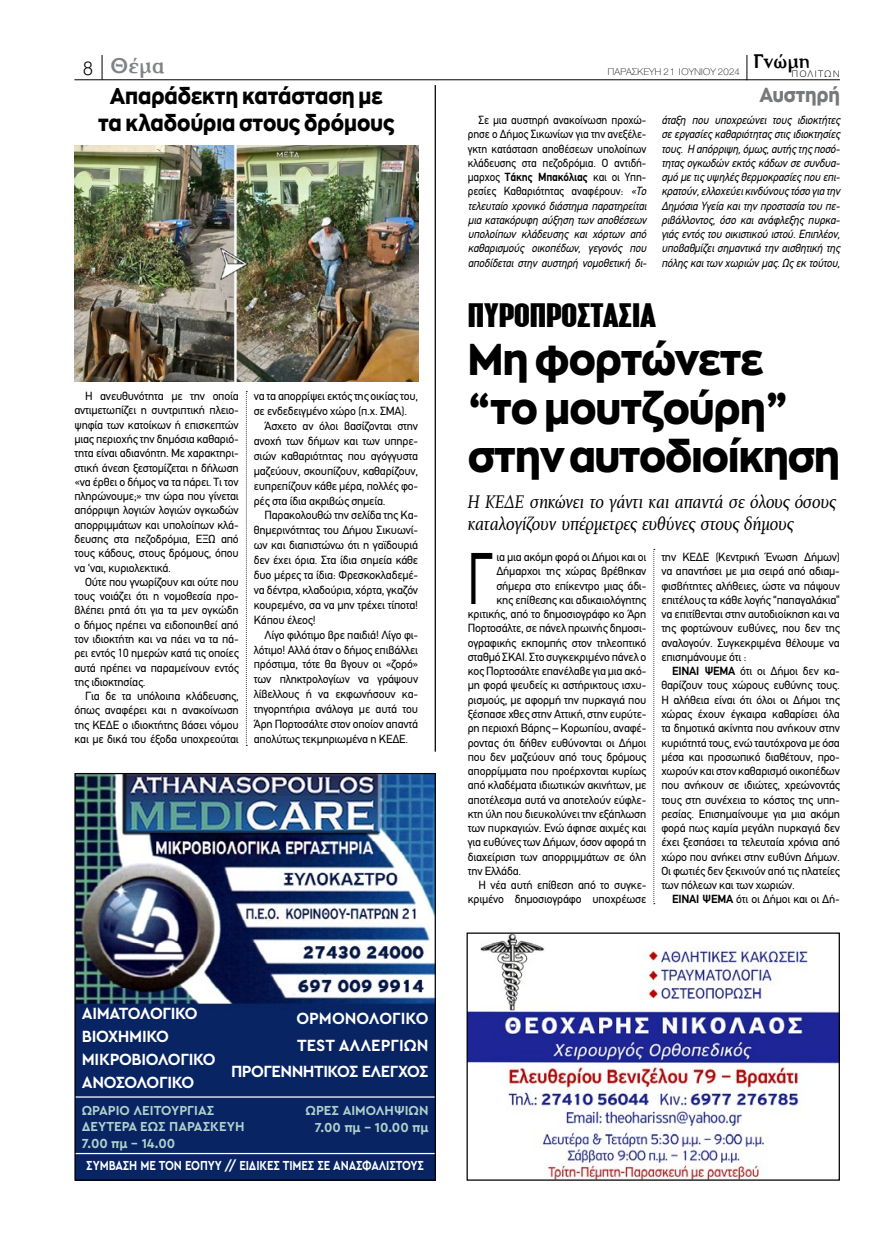
<style>
.page{position:relative;width:886px;height:1241px;background:#fff}
.page>*{position:absolute;margin:0;border:0;box-sizing:border-box;transform-origin:0 0}
.t1{font:73.25px "PF Din Text";color:#000;scale:.65 1}
.t2{font:43.75px/48.6px "Zona Pro Extra Bold Demo";letter-spacing:-.03em;color:#000;scale:.93 1}
.t3{font:700 33.75px "CF Eteocles";letter-spacing:-.01em;color:#000}
.t4{font:22.5px "Zona Pro Extra Bold Demo";color:#000;scale:.89 1}
.t5{font:22px "CF Derrida";color:#808285}
.t6{font:300 20.62px "CF Helvetica";color:#000;scale:.91 1}
.t7{font:20px "Zona Pro Extra Bold Demo";color:#77787b;scale:.89 1}
.t8{font:20px "CF Derrida";letter-spacing:.02em;color:#000}
.t9{font:italic 18.75px/22.5px "PF Diplomat";letter-spacing:-.01em;color:#000;scale:.94 1}
.t10{font:700 17px/22.8px "Cera Pro";letter-spacing:-.02em;color:#fff}
.t11{font:700 13.75px/16.5px "Cera Pro";color:#aed2cb}
.t12{font:700 13.75px "Cera Pro";letter-spacing:-.01em;color:#fff;scale:.83 1}
.t13{font:11.88px/14.2px "PF Din Text";letter-spacing:-.015em;color:#000;text-align:justify}
.t14{font:italic 11.88px/14.2px "PF Din Text";letter-spacing:-.01em;color:#000;text-align:justify;scale:.95 1}
.t15{font:11.88px/14.2px "PF Din Text";letter-spacing:-.015em;color:#000;text-align:justify;scale:.95 1}
.t16{font:200 10px "CF Helvetica";letter-spacing:.02em;color:#000}
.t17{font:100 9.5px "PF Agora Sans Pro";letter-spacing:.085em;color:#000;scale:1.17 1}
.s1{font-weight:700}
.s2{font-style:italic}
.s3{font-family:"PF Highway Sans Pro";font-weight:900}
</style>
<div class="page">
<svg style="left:746px;top:55px;width:1px;height:24px"></svg>
<hr style="left:74px;top:79px;width:766px;height:1px;background:#000">
<svg style="left:102px;top:55px;width:1px;height:25px"></svg>
<img style="left:76px;top:774px;width:358px;height:404px">
<hr style="left:75px;top:1096px;width:360px;height:1px;background:#fff">
<hr style="left:75px;top:1152px;width:360px;height:1px;background:#fff">
<div style="left:74px;top:772px;width:362px;height:408px;border:1px solid #000"></div>
<img style="left:468px;top:934px;width:370px;height:244px">
<div style="left:466px;top:932px;width:374px;height:248px;border:1px solid #000"></div>
<svg style="left:653px;top:549px;width:2px;height:355px"></svg>
<svg style="left:246px;top:391px;width:1px;height:354px"></svg>
<hr style="left:435px;top:85px;width:1px;height:666px;background:#000">
<img style="left:74px;top:145px;width:344px;height:236px">
<h3 class="t8" style="left:753px;top:51px;width:59px">Γνώμη</h3>
<h3 class="t5" style="left:110px;top:53px;width:56px">Θέμα</h3>
<h3 class="t4" style="left:110px;top:82px;width:308px">Απαράδεκτη κατάσταση με</h3>
<h3 class="t7" style="left:759px;top:82px;width:92px">Αυστηρή</h3>
<h3 class="t4" style="left:98px;top:109px;width:334px">τα κλαδούρια στους δρόμους</h3>
<h3 class="t6" style="left:83px;top:57px;width:12px">8</h3>
<p class="t16" style="left:608px;top:66px;width:134px">ΠΑΡΑΣΚΕΥΗ 21 ΙΟΥΝΙΟΥ 2024</p>
<p class="t17" style="left:791px;top:68px;width:43px">ΠΟΛΙΤΏΝ</p>
<p class="t15" style="left:468px;top:113px;width:190px;text-indent:11px">Σε μια αυστηρή ανακοίνωση προχώ&shy;ρησε ο Δήμος Σικωνίων για την ανεξέλε&shy;γκτη κατάσταση αποθέσεων υπολοίπων κλάδευσης στα πεζοδρόμια. Ο αντιδή&shy;μαρχος <span class="s1">Τάκης Μπακόλιας</span> και οι Υπη&shy;ρεσίες Καθαριότητας αναφέρουν: <span class="s2">«Το τελευταίο χρονικό διάστημα παρατηρείται μια κατακόρυφη αύξηση των αποθέσεων υπολοίπων κλάδευσης και χόρτων από καθαρισμούς οικοπέδων, γεγονός που αποδίδεται στην αυστηρή νομοθετική δι-</span></p>
<p class="t14" style="left:661px;top:113px;width:190px">άταξη που υποχρεώνει τους ιδιοκτήτες σε εργασίες καθαριότητας στις ιδιοκτησίες τους. Η απόρριψη, όμως, αυτής της ποσό&shy;τητας ογκωδών εκτός κάδων σε συνδυα&shy;σμό με τις υψηλές θερμοκρασίες που επι&shy;κρατούν, ελλοχεύει κινδύνους τόσο για την Δημόσια Υγεία και την προστασία του πε&shy;ριβάλλοντος, όσο και ανάφλεξης πυρκα&shy;γιάς εντός του οικιστικού ιστού. Επιπλέον, υποβαθμίζει σημαντικά την αισθητική της πόλης και των χωριών μας. Ως εκ τούτου,</p>
<p class="t13" style="left:74px;top:389px;width:166px;text-indent:11px">Η ανευθυνότητα με την οποία αντιμετωπίζει η συντριπτική πλειο&shy;ψηφία των κατοίκων ή επισκεπτών μιας περιοχής την δημόσια καθαριό&shy;τητα είναι αδιανόητη. Με χαρακτηρι&shy;στική άνεση ξεστομίζεται η δήλωση «να έρθει ο δήμος να τα πάρει. Τι τον πληρώνουμε;» την ώρα που γίνεται απόρριψη λογιών λογιών ογκωδών απορριμμάτων και υπολοίπων κλά&shy;δευσης στα πεζοδρόμια, ΕΞΩ από τους κάδους, στους δρόμους, όπου να ‘ναι, κυριολεκτικά.</p>
<p class="t13" style="left:74px;top:574px;width:166px;text-indent:11px">Ούτε που γνωρίζουν και ούτε που τους νοιάζει ότι η νομοθεσία προ&shy;βλέπει ρητά ότι για τα μεν ογκώδη ο δήμος πρέπει να ειδοποιηθεί από τον ιδιοκτήτη και να πάει να τα πά&shy;ρει εντός 10 ημερών κατά τις οποίες αυτά πρέπει να παραμείνουν εντός της ιδιοκτησίας.</p>
<p class="t13" style="left:74px;top:688px;width:166px;text-indent:11px">Για δε τα υπόλοιπα κλάδευσης, όπως αναφέρει και η ανακοίνωση της ΚΕΔΕ ο ιδιοκτήτης βάσει νόμου και με δικά του έξοδα υποχρεούται</p>
<p class="t13" style="left:254px;top:389px;width:166px">να τα απορρίψει εκτός της οικίας του,</p>
<p class="t13" style="left:254px;top:404px;width:155px">σε ενδεδειγμένο χώρο (π.χ. ΣΜΑ).</p>
<p class="t13" style="left:264px;top:419px;width:155px">Άσχετο αν όλοι βασίζονται στην</p>
<p class="t13" style="left:254px;top:434px;width:166px">ανοχή των δήμων και των υπηρε-</p>
<p class="t13" style="left:254px;top:448px;width:166px">σιών καθαριότητας που αγόγγυστα</p>
<p class="t13" style="left:254px;top:463px;width:166px">μαζεύουν, σκουπίζουν, καθαρίζουν,</p>
<p class="t13" style="left:254px;top:478px;width:166px">ευπρεπίζουν κάθε μέρα, πολλές φο-</p>
<p class="t13" style="left:254px;top:493px;width:133px">ρές στα ίδια ακριβώς σημεία.</p>
<p class="t13" style="left:264px;top:508px;width:155px">Παρακολουθώ την σελίδα της Κα-</p>
<p class="t13" style="left:254px;top:523px;width:166px">θημερινότητας του Δήμου Σικυωνί-</p>
<p class="t13" style="left:254px;top:538px;width:166px">ων και διαπιστώνω ότι η γαϊδουριά</p>
<p class="t13" style="left:254px;top:553px;width:166px">δεν έχει όρια. Στα ίδια σημεία κάθε</p>
<p class="t13" style="left:254px;top:568px;width:166px">δυο μέρες τα ίδια: Φρεσκοκλαδεμέ-</p>
<p class="t13" style="left:254px;top:582px;width:166px">να δέντρα, κλαδούρια, χόρτα, γκαζόν</p>
<p class="t13" style="left:254px;top:597px;width:166px">κουρεμένο, σα να μην τρέχει τίποτα!</p>
<p class="t13" style="left:254px;top:612px;width:63px">Κάπου έλεος!</p>
<p class="t13" style="left:264px;top:627px;width:155px">Λίγο φιλότιμο βρε παιδιά! Λίγο φι-</p>
<p class="t13" style="left:254px;top:642px;width:166px">λότιμο! Αλλά όταν ο δήμος επιβάλλει</p>
<p class="t13" style="left:254px;top:657px;width:166px">πρόστιμα, τότε θα βγουν οι «ζορό»</p>
<p class="t13" style="left:254px;top:672px;width:166px">των πληκτρολογίων να γράψουν</p>
<p class="t13" style="left:254px;top:687px;width:166px">λίβελλους ή να εκφωνήσουν κα-</p>
<p class="t13" style="left:254px;top:702px;width:166px">τηγορητήρια ανάλογα με αυτά του</p>
<p class="t13" style="left:254px;top:716px;width:166px">Άρη Πορτοσάλτε στον οποίον απαντά</p>
<p class="t13" style="left:254px;top:731px;width:156px">απολύτως τεκμηριωμένα η ΚΕΔΕ.</p>
<h3 class="t3" style="left:468px;top:289px;width:190px">ΠΥΡΟΠΡΟΣΤΑΣΙΑ</h3>
<h2 class="t2" style="left:468px;top:334px;width:402px">Μη φορτώνετε <span class="s3">“</span>το μουτζούρη<span class="s3">” </span>στην αυτοδιοίκηση</h2>
<h3 class="t9" style="left:468px;top:490px;width:393px">Η ΚΕΔΕ σηκώνει το γάντι και απαντά σε όλους όσους καταλογίζουν υπέρμετρες ευθύνες στους δήμους</h3>
<h1 class="t1" style="left:468px;top:536px;width:40px">Γ</h1>
<p class="t13" style="left:496px;top:550px;width:151px">ια μια ακόμη φορά οι Δήμοι και οι</p>
<p class="t13" style="left:496px;top:564px;width:151px">Δήμαρχοι της χώρας βρέθηκαν</p>
<p class="t13" style="left:496px;top:578px;width:151px">σήμερα στο επίκεντρο μιας άδι-</p>
<p class="t13" style="left:496px;top:592px;width:151px">κης επίθεσης και αδικαιολόγητης</p>
<p class="t13" style="left:468px;top:607px;width:180px">κριτικής, από το δημοσιογράφο κο Άρη</p>
<p class="t13" style="left:468px;top:621px;width:180px">Πορτοσάλτε, σε πάνελ πρωινής δημοσι-</p>
<p class="t13" style="left:468px;top:635px;width:180px">ογραφικής εκπομπής στον τηλεοπτικό</p>
<p class="t13" style="left:468px;top:649px;width:180px">σταθμό ΣΚΑΙ. Στο συγκεκριμένο πάνελ ο</p>
<p class="t13" style="left:468px;top:664px;width:180px">κος Πορτοσάλτε επανέλαβε για μια ακό-</p>
<p class="t13" style="left:468px;top:678px;width:180px">μη φορά ψευδείς κι αστήρικτους ισχυ-</p>
<p class="t13" style="left:468px;top:692px;width:180px">ρισμούς, με αφορμή την πυρκαγιά που</p>
<p class="t13" style="left:468px;top:706px;width:180px">ξέσπασε χθες στην Αττική, στην ευρύτε-</p>
<p class="t13" style="left:468px;top:721px;width:180px">ρη περιοχή Βάρης – Κορωπίου, αναφέ-</p>
<p class="t13" style="left:468px;top:735px;width:180px">ροντας ότι δήθεν ευθύνονται οι Δήμοι</p>
<p class="t13" style="left:468px;top:749px;width:180px">που δεν μαζεύουν από τους δρόμους</p>
<p class="t13" style="left:468px;top:763px;width:180px">απορρίμματα που προέρχονται κυρίως</p>
<p class="t13" style="left:468px;top:778px;width:180px">από κλαδέματα ιδιωτικών ακινήτων, με</p>
<p class="t13" style="left:468px;top:792px;width:180px">αποτέλεσμα αυτά να αποτελούν εύφλε-</p>
<p class="t13" style="left:468px;top:806px;width:180px">κτη ύλη που διευκολύνει την εξάπλωση</p>
<p class="t13" style="left:468px;top:820px;width:180px">των πυρκαγιών. Ενώ άφησε αιχμές και</p>
<p class="t13" style="left:468px;top:835px;width:180px">για ευθύνες των Δήμων, όσον αφορά τη</p>
<p class="t13" style="left:468px;top:849px;width:180px">διαχείριση των απορριμμάτων σε όλη</p>
<p class="t13" style="left:468px;top:863px;width:55px">την Ελλάδα.</p>
<p class="t13" style="left:478px;top:877px;width:169px">Η νέα αυτή επίθεση από το συγκε-</p>
<p class="t13" style="left:468px;top:892px;width:180px">κριμένο δημοσιογράφο υποχρέωσε</p>
<p class="t13" style="left:661px;top:550px;width:180px">την ΚΕΔΕ (Κεντρική Ένωση Δήμων) να απαντήσει με μια σειρά από αδιαμ&shy;φισβήτητες αλήθειες, ώστε να πάψουν επιτέλους τα κάθε λογής “παπαγαλάκια” να επιτίθενται στην αυτοδιοίκηση και να της φορτώνουν ευθύνες, που δεν της αναλογούν. Συγκεκριμένα θέλουμε να επισημάνουμε ότι :</p>
<p class="t13" style="left:661px;top:664px;width:180px;text-indent:11px"><span class="s1">ΕΊΝΑΙ ΨΈΜΑ</span> ότι οι Δήμοι δεν κα&shy;θαρίζουν τους χώρους ευθύνης τους.<br>Η αλήθεια είναι ότι όλοι οι Δήμοι της χώρας έχουν έγκαιρα καθαρίσει όλα τα δημοτικά ακίνητα που ανήκουν στην κυριότητά τους, ενώ ταυτόχρονα με όσα μέσα και προσωπικό διαθέτουν, προ&shy;χωρούν και στον καθαρισμό οικοπέδων που ανήκουν σε ιδιώτες, χρεώνοντάς τους στη συνέχεια το κόστος της υπη&shy;ρεσίας. Επισημαίνουμε για μια ακόμη φορά πως καμία μεγάλη πυρκαγιά δεν έχει ξεσπάσει τα τελευταία χρόνια από χώρο που ανήκει στην ευθύνη Δήμων.<br>Οι φωτιές δεν ξεκινούν από τις πλατείες των πόλεων και των χωριών.</p>
<p class="t13" style="left:672px;top:892px;width:169px"><span class="s1">ΕΊΝΑΙ ΨΈΜΑ</span> ότι οι Δήμοι και οι Δή-</p>
<h3 class="t10" style="left:82px;top:1001px;width:135px">ΑΙΜΑΤΟΛΟΓΙΚΟ<br>ΒΙΟΧΗΜΙΚΟ<br>ΜΙΚΡΟΒΙΟΛΟΓΙΚΟ<br>ΑΝΟΣΟΛΟΓΙΚΟ</h3>
<p class="t11" style="left:82px;top:1101px;width:164px">ΩΡΑΡΙΟ ΛΕΙΤΟΥΡΓΙΑΣ<br>ΔΕΥΤΕΡΑ ΕΩΣ ΠΑΡΑΣΚΕΥΗ<br>7.00 πμ – 14.00</p>
<p class="t11" style="left:306px;top:1101px;width:124px;line-height:17px;text-align:right">ΩΡΕΣ ΑΙΜΟΛΗΨΙΩΝ<br>7.00 πμ – 10.00 πμ</p>
<p class="t12" style="left:86px;top:1156px;width:408px">ΣΥΜΒΑΣΗ ΜΕ ΤΟΝ ΕΟΠΥΥ // ΕΙΔΙΚΕΣ ΤΙΜΕΣ ΣΕ ΑΝΑΣΦΑΛΙΣΤΟΥΣ</p>
<h3 class="t10" style="left:231px;top:1004px;width:199px;line-height:26.4px;text-align:right">ΟΡΜΟΝΟΛΟΓΙΚΟ<br>TEST ΑΛΛΕΡΓΙΩΝ<br>ΠΡΟΓΕΝΝΗΤΙΚΟΣ ΕΛΕΓΧΟΣ</h3>
</div>
